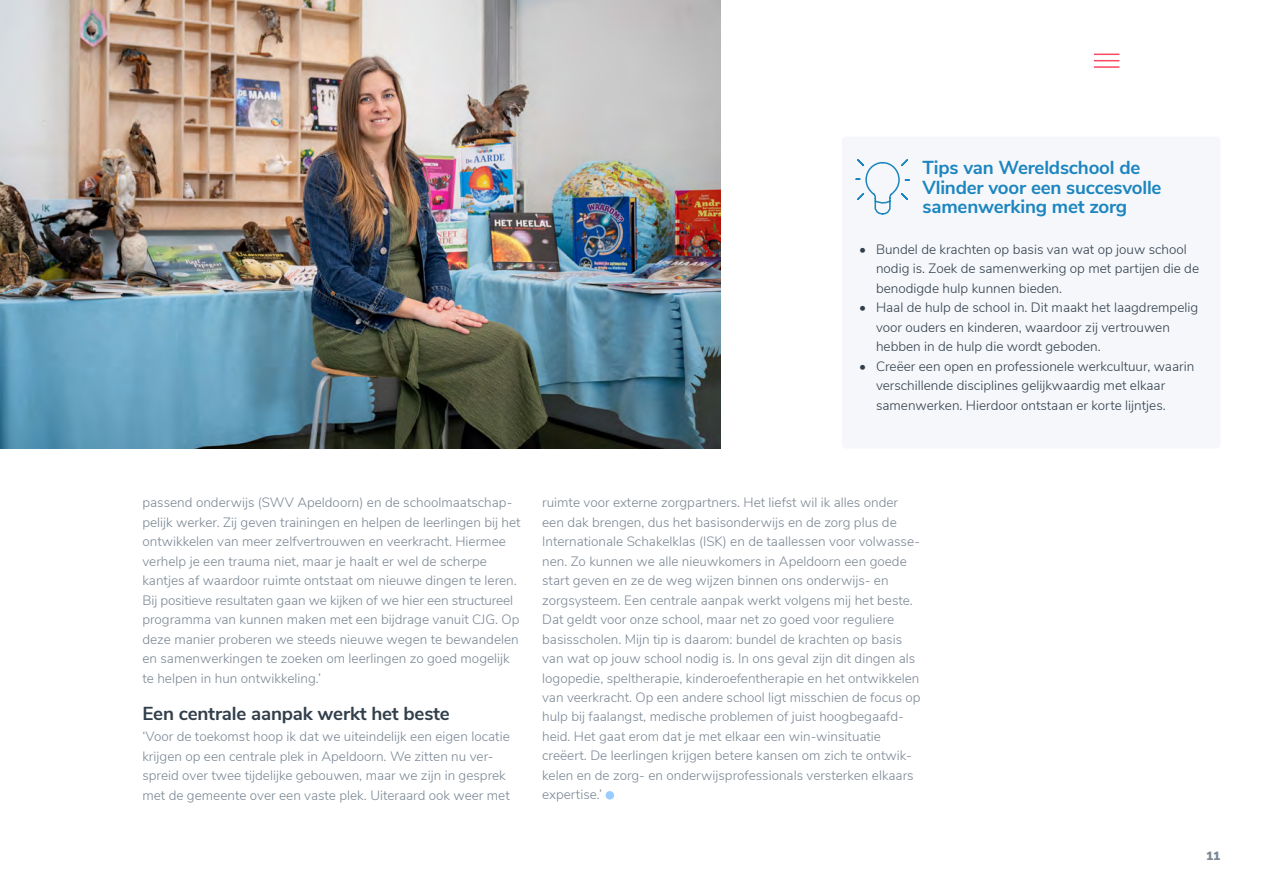
<style>
.page{position:relative;width:1263px;height:893px;background:#fff}
.page>*{position:absolute;margin:0;border:0;box-sizing:border-box;transform-origin:0 0}
.TUSSENkop{font:700 18.75px/19.5px "Nunito Sans";letter-spacing:-.01em;color:#1c85bf}
.TUSSENkop-2{font:700 18.75px "Nunito Sans";letter-spacing:-.01em;color:#323f4b}
.BODY{font:300 13.5px/19.5px "Nunito Sans";color:#7b8794}
.BODY-2{font:300 13.5px/19.5px "Nunito Sans";color:#323f4b}
.t1{font:900 12px "Nunito Sans";color:#7b8794}
</style>
<div class="page">
<svg style="left:1094px;top:54px;width:25px;height:7px"></svg>
<hr style="left:1094px;top:66px;width:25px;height:2px;background:#fc4861">
<div style="left:842px;top:136px;width:378px;height:312px;background:#f5f7fa;border-radius:4px"></div>
<div style="left:606px;top:791px;width:8px;height:9px;background:#9cf;border-radius:50%"></div>
<img style="left:0;top:0;width:721px;height:448px">
<svg style="left:855px;top:159px;width:55px;height:56px"></svg>
<p class="TUSSENkop" style="left:922px;top:157px;width:240px">Tips van Wereldschool de<br>Vlinder voor een succesvolle samenwerking met zorg</p>
<p class="BODY-2" style="left:876px;top:238px;width:325px;text-indent:-17px">• Bundel de krachten op basis van wat op jouw school nodig is. Zoek de samenwerking op met partijen die de benodigde hulp kunnen bieden.</p>
<p class="BODY-2" style="left:876px;top:297px;width:324px;text-indent:-17px">• Haal de hulp de school in. Dit maakt het laagdrempelig voor ouders en kinderen, waardoor zij vertrouwen hebben in de hulp die wordt geboden.</p>
<p class="BODY-2" style="left:876px;top:355px;width:320px;text-indent:-17px">• Creëer een open en professionele werkcultuur, waarin verschillende disciplines gelijkwaardig met elkaar samenwerken. Hierdoor ontstaan er korte lijntjes.</p>
<p class="BODY" style="left:142px;top:492px;width:380px">passend onderwijs (SWV Apeldoorn) en de schoolmaatschap&shy;pelijk werker. Zij geven trainingen en helpen de leerlingen bij het ontwikkelen van meer zelfvertrouwen en veerkracht. Hiermee verhelp je een trauma niet, maar je haalt er wel de scherpe kantjes af waardoor ruimte ontstaat om nieuwe dingen te leren.<br>Bij positieve resultaten gaan we kijken of we hier een structureel programma van kunnen maken met een bijdrage vanuit CJG. Op deze manier proberen we steeds nieuwe wegen te bewandelen en samenwerkingen te zoeken om leerlingen zo goed mogelijk te helpen in hun ontwikkeling.’</p>
<p class="TUSSENkop-2" style="left:142px;top:700px;width:309px">Een centrale aanpak werkt het beste</p>
<p class="BODY" style="left:142px;top:726px;width:369px">‘Voor de toekomst hoop ik dat we uiteindelijk een eigen locatie krijgen op een centrale plek in Apeldoorn. We zitten nu ver&shy;spreid over twee tijdelijke gebouwen, maar we zijn in gesprek met de gemeente over een vaste plek. Uiteraard ook weer met</p>
<p class="BODY" style="left:542px;top:492px;width:380px">ruimte voor externe zorgpartners. Het liefst wil ik alles onder een dak brengen, dus het basisonderwijs en de zorg plus de Internationale Schakelklas (ISK) en de taallessen voor volwasse&shy;nen. Zo kunnen we alle nieuwkomers in Apeldoorn een goede start geven en ze de weg wijzen binnen ons onderwijs- en zorgsysteem. Een centrale aanpak werkt volgens mij het beste.<br>Dat geldt voor onze school, maar net zo goed voor reguliere basisscholen. Mijn tip is daarom: bundel de krachten op basis van wat op jouw school nodig is. In ons geval zijn dit dingen als logopedie, speltherapie, kinderoefentherapie en het ontwikkelen van veerkracht. Op een andere school ligt misschien de focus op hulp bij faalangst, medische problemen of juist hoogbegaafd&shy;heid. Het gaat erom dat je met elkaar een win-winsituatie creëert. De leerlingen krijgen betere kansen om zich te ontwik&shy;kelen en de zorg- en onderwijsprofessionals versterken elkaars expertise.’</p>
<p class="t1" style="left:1206px;top:846px;width:16px">11</p>
</div>
